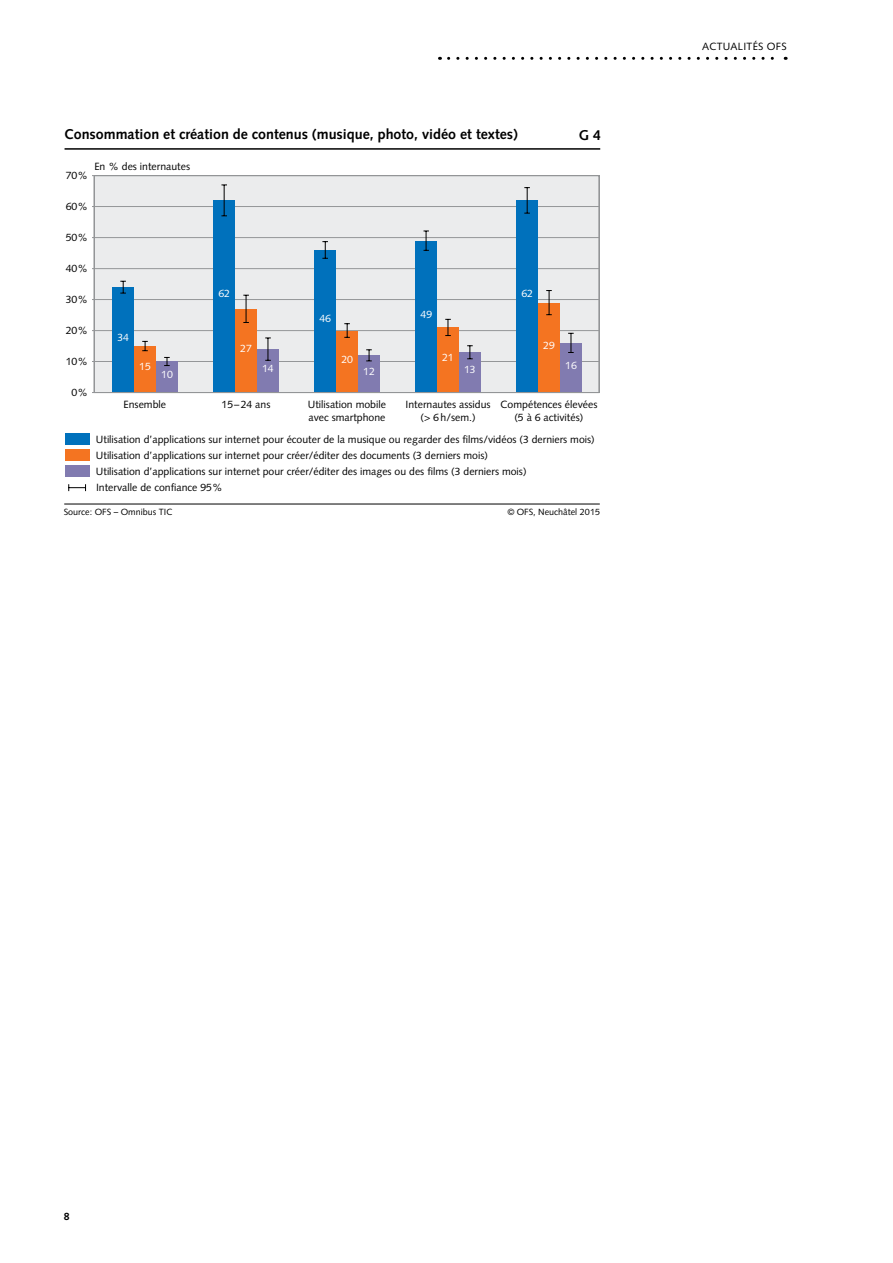
<style>
.page{position:relative;width:893px;height:1263px;background:#fff}
.page>*{position:absolute;margin:0;border:0;box-sizing:border-box;transform-origin:0 0}
.t1{font:700 14.25px "Syntax LT Std";color:#000}
.t2{font:10.5px/12.5px "Syntax LT Std";color:#000}
.t3{font:10.5px "Syntax LT Std";color:#fff}
.t4{font:10.5px "Syntax LT Std";letter-spacing:.025em;color:#000}
.t5{font:700 10.5px "Syntax LT Std";color:#000}
.t6{font:9px "Syntax LT Std";color:#000}
</style>
<div class="page">
<svg style="left:449px;top:57px;width:337px;height:3px"></svg>
<hr style="left:65px;top:148px;width:535px;height:2px;background:#000">
<hr style="left:64px;top:504px;width:536px;height:1px;background:#000">
<div style="left:65px;top:433px;width:25px;height:11px;background:#0071bc"></div>
<div style="left:65px;top:449px;width:25px;height:11px;background:#f47421"></div>
<div style="left:65px;top:466px;width:25px;height:11px;background:#817bb0"></div>
<svg style="left:68px;top:484px;width:18px;height:7px"></svg>
<svg style="left:92px;top:175px;width:508px;height:218px;background:#bec8d1"></svg>
<p class="t1" style="left:64px;top:126px;width:455px">Consommation et création de contenus (musique, photo, vidéo et textes)</p>
<p class="t1" style="left:579px;top:127px;width:24px">G 4</p>
<p class="t2" style="left:66px;top:169px;width:24px">70%</p>
<p class="t2" style="left:94px;top:160px;width:97px">En % des internautes</p>
<p class="t2" style="left:66px;top:200px;width:24px">60%</p>
<p class="t2" style="left:66px;top:231px;width:24px">50%</p>
<p class="t2" style="left:66px;top:262px;width:24px">40%</p>
<p class="t2" style="left:66px;top:293px;width:24px">30%</p>
<p class="t2" style="left:66px;top:324px;width:24px">20%</p>
<p class="t2" style="left:66px;top:355px;width:24px">10%</p>
<p class="t2" style="left:72px;top:386px;width:18px">0%</p>
<p class="t3" style="left:117px;top:331px;width:13px">34</p>
<p class="t3" style="left:218px;top:288px;width:13px">62</p>
<p class="t3" style="left:319px;top:312px;width:13px">46</p>
<p class="t3" style="left:420px;top:308px;width:13px">49</p>
<p class="t3" style="left:521px;top:288px;width:13px">62</p>
<p class="t3" style="left:543px;top:339px;width:13px">29</p>
<p class="t3" style="left:240px;top:342px;width:13px">27</p>
<p class="t3" style="left:341px;top:353px;width:13px">20</p>
<p class="t3" style="left:442px;top:351px;width:13px">21</p>
<p class="t3" style="left:139px;top:360px;width:13px">15</p>
<p class="t3" style="left:565px;top:359px;width:13px">16</p>
<p class="t3" style="left:262px;top:362px;width:13px">14</p>
<p class="t3" style="left:363px;top:365px;width:13px">12</p>
<p class="t3" style="left:464px;top:363px;width:13px">13</p>
<p class="t3" style="left:161px;top:368px;width:13px">10</p>
<p class="t2" style="left:123px;top:398px;width:44px">Ensemble</p>
<p class="t2" style="left:222px;top:398px;width:50px">15–24 ans</p>
<p class="t2" style="left:308px;top:398px;width:80px">Utilisation mobile avec smartphone</p>
<p class="t2" style="left:405px;top:398px;width:87px;text-align:center">Internautes assidus (&gt; 6 h/sem.)</p>
<p class="t2" style="left:501px;top:398px;width:98px;text-align:center">Compétences élevées (5 à 6 activités)</p>
<p class="t2" style="left:96px;top:431px;width:500px;line-height:16.2px">Utilisation d’applications sur internet pour écouter de la musique ou regarder des films/vidéos (3 derniers mois)<br>Utilisation d’applications sur internet pour créer/éditer des documents (3 derniers mois)<br>Utilisation d’applications sur internet pour créer/éditer des images ou des films (3 derniers mois)</p>
<p class="t6" style="left:64px;top:507px;width:110px">Source: OFS – Omnibus TIC</p>
<p class="t2" style="left:96px;top:481px;width:128px">Intervalle de confiance 95%</p>
<p class="t6" style="left:507px;top:506px;width:94px">© OFS, Neuchâtel 2015</p>
<p class="t4" style="left:702px;top:41px;width:86px">ACTUALITÉS OFS</p>
<p class="t5" style="left:64px;top:1210px;width:7px">8</p>
</div>
